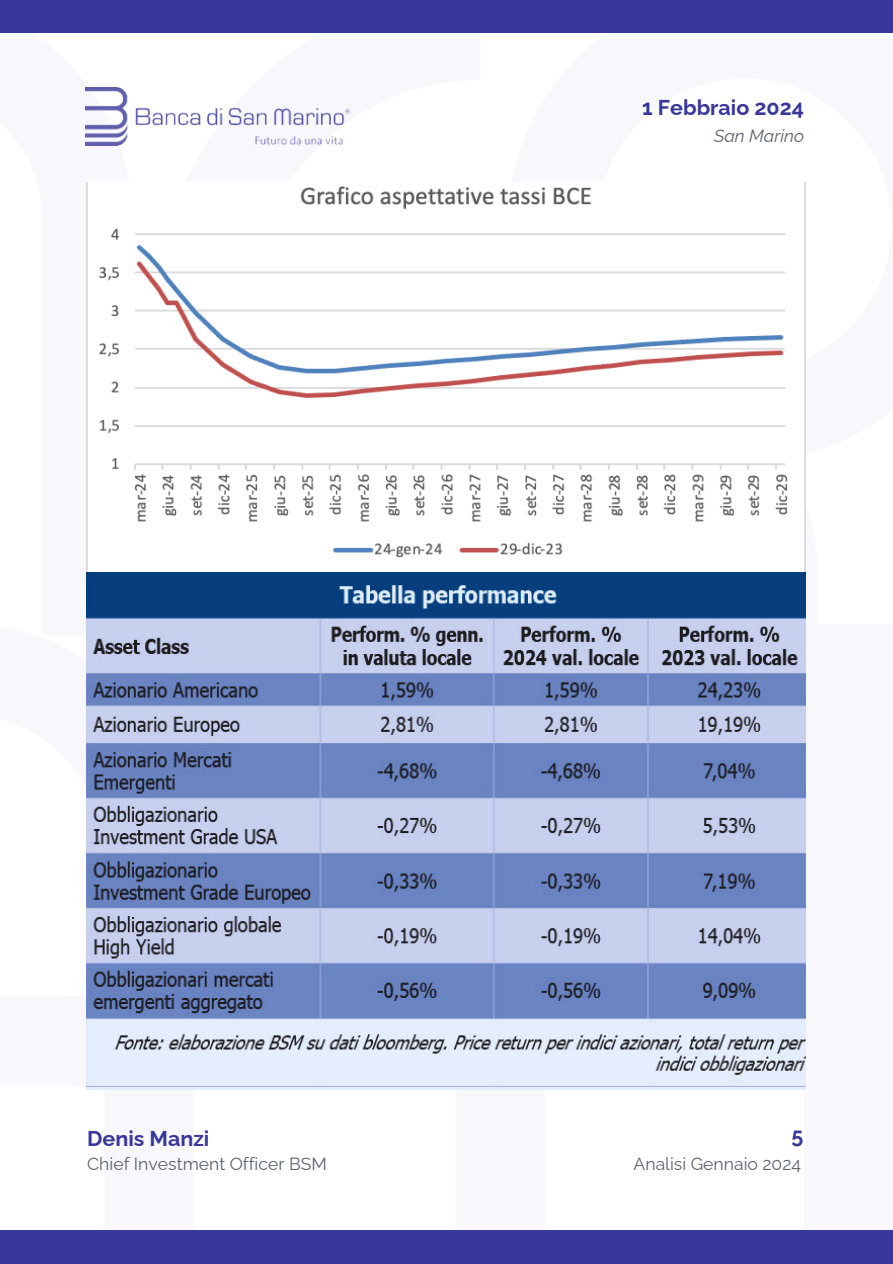
<style>
.page{position:relative;width:893px;height:1264px;background:#fff}
.page>*{position:absolute;margin:0;border:0;box-sizing:border-box;transform-origin:0 0}
.t1{font:700 21.45px "Raleway";color:#38389b}
.t2{font:17.55px "Raleway";color:#5a6471}
.t3{font:italic 17.55px "Raleway";color:#5a6471}
</style>
<div class="page">
<div style="left:0;top:0;width:892px;height:33px;background:#38389b"></div>
<img style="left:85px;top:87px;width:264px;height:58px">
<div style="left:0;top:1230px;width:892px;height:33px;background:#38389b"></div>
<img style="left:86px;top:183px;width:719px;height:389px">
<img style="left:86px;top:572px;width:719px;height:517px">
<p class="t1" style="left:642px;top:94px;width:163px">1 Febbraio 2024</p>
<p class="t3" style="left:714px;top:126px;width:91px">San Marino</p>
<p class="t1" style="left:87px;top:1125px;width:124px">Denis Manzi</p>
<p class="t2" style="left:87px;top:1153px;width:241px">Chief Investment Officer BSM</p>
<p class="t1" style="left:791px;top:1122px;width:13px">5</p>
<p class="t2" style="left:633px;top:1153px;width:169px">Analisi Gennaio 2024</p>
</div>
